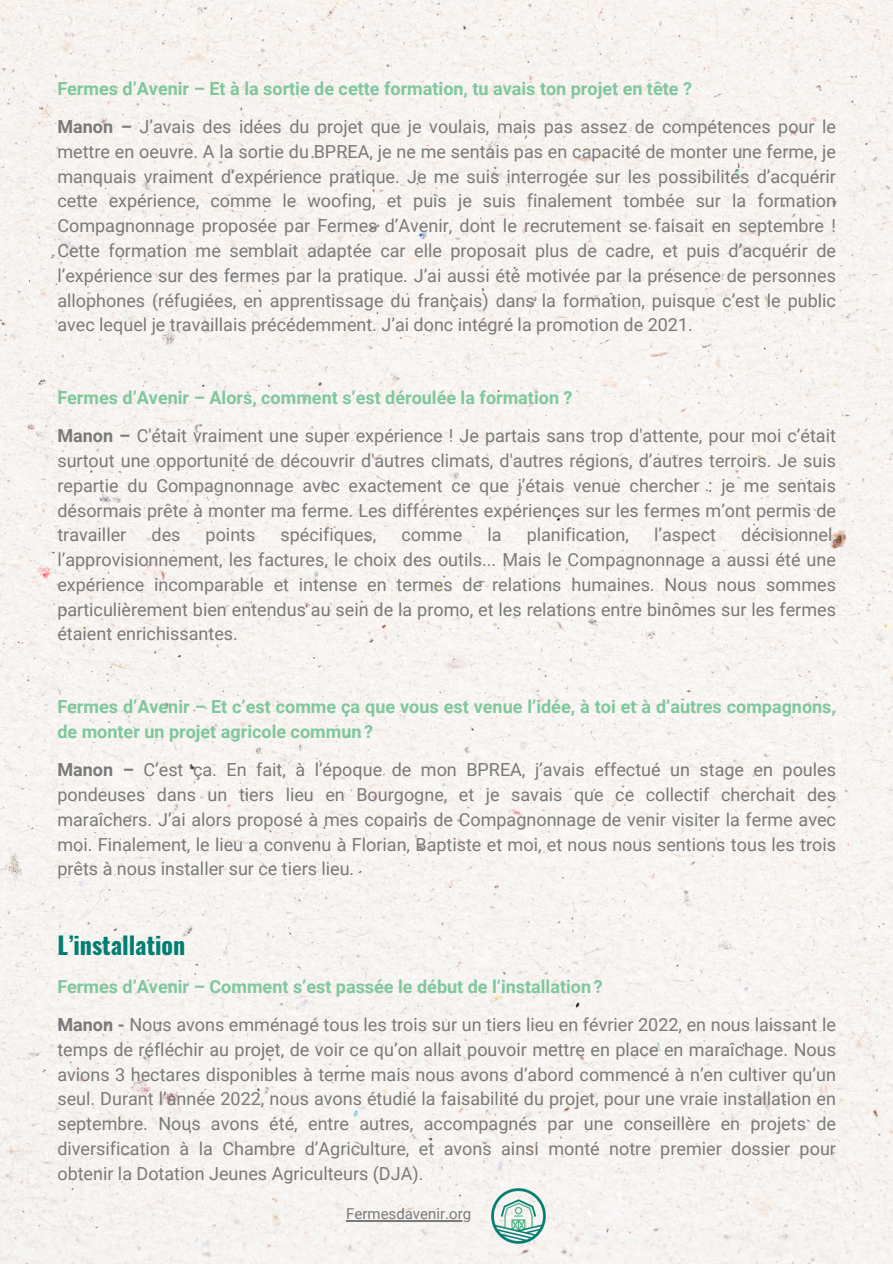
<style>
.page{position:relative;width:893px;height:1264px;background:#fff}
.page>*{position:absolute;margin:0;border:0;box-sizing:border-box;transform-origin:0 0}
.t1{font:700 24px "Oswald";color:#007e72}
.t2{font:18px/24.8px "Roboto";color:#7a7a7a;text-align:justify}
.t3{font:700 18px/24.8px "Roboto";color:#7fc79d}
.t4{font:15px "Roboto";color:#7a7a7a}
.s1{font-weight:700}
</style>
<div class="page">
<img style="left:0;top:0;width:892px;height:1263px">
<img style="left:490px;top:1187px;width:57px;height:57px">
<hr style="left:346px;top:1220px;width:125px;height:1px;background:#7a7a7a">
<h2 class="t3" style="left:57px;top:77px;width:636px">Fermes d’Avenir – Et à la sortie de cette formation, tu avais ton projet en tête ?</h2>
<h3 class="t2" style="left:57px;top:115px;width:780px"><span class="s1">Manon –</span> J’avais des idées du projet que je voulais, mais pas assez de compétences pour le mettre en oeuvre. A la sortie du BPREA, je ne me sentais pas en capacité de monter une ferme, je manquais vraiment d’expérience pratique. Je me suis interrogée sur les possibilités d’acquérir cette expérience, comme le woofing, et puis je suis finalement tombée sur la formation Compagnonnage proposée par Fermes d’Avenir, dont le recrutement se faisait en septembre !<br>Cette formation me semblait adaptée car elle proposait plus de cadre, et puis d’acquérir de l’expérience sur des fermes par la pratique. J’ai aussi été motivée par la présence de personnes allophones (réfugiées, en apprentissage du français) dans la formation, puisque c’est le public avec lequel je travaillais précédemment. J’ai donc intégré la promotion de 2021.</h3>
<h2 class="t3" style="left:57px;top:385px;width:516px">Fermes d’Avenir – Alors, comment s’est déroulée la formation ?</h2>
<h3 class="t2" style="left:57px;top:424px;width:780px"><span class="s1">Manon –</span> C'était vraiment une super expérience ! Je partais sans trop d'attente, pour moi c’était surtout une opportunité de découvrir d'autres climats, d'autres régions, d’autres terroirs. Je suis repartie du Compagnonnage avec exactement ce que j’étais venue chercher : je me sentais désormais prête à monter ma ferme. Les différentes expériences sur les fermes m’ont permis de travailler</h3>
<h3 class="t2" style="left:151px;top:523px;width:30px">des</h3>
<h3 class="t2" style="left:205px;top:523px;width:51px">points</h3>
<h3 class="t2" style="left:280px;top:523px;width:97px">spécifiques,</h3>
<h3 class="t2" style="left:401px;top:523px;width:62px">comme</h3>
<h3 class="t2" style="left:487px;top:523px;width:16px">la</h3>
<h3 class="t2" style="left:526px;top:523px;width:104px">planification,</h3>
<h3 class="t2" style="left:654px;top:523px;width:63px">l’aspect</h3>
<h3 class="t2" style="left:57px;top:523px;width:780px;text-indent:683px">décisionnel, l’approvisionnement, les factures, le choix des outils... Mais le Compagnonnage a aussi été une expérience incomparable et intense en termes de relations humaines. Nous nous sommes particulièrement bien entendus au sein de la promo, et les relations entre binômes sur les fermes étaient enrichissantes.</h3>
<h2 class="t3" style="left:57px;top:695px;width:780px">Fermes d’Avenir – Et c’est comme ça que vous est venue l’idée, à toi et à d’autres compagnons, de monter un projet agricole commun ?</h2>
<h3 class="t2" style="left:57px;top:757px;width:780px"><span class="s1">Manon –</span> C’est ça. En fait, à l’époque de mon BPREA, j’avais effectué un stage en poules pondeuses dans un tiers lieu en Bourgogne, et je savais que ce collectif cherchait des maraîchers. J’ai alors proposé à mes copains de Compagnonnage de venir visiter la ferme avec moi. Finalement, le lieu a convenu à Florian, Baptiste et moi, et nous nous sentions tous les trois prêts à nous installer sur ce tiers lieu.</h3>
<h1 class="t1" style="left:57px;top:926px;width:129px">L’installation</h1>
<h2 class="t3" style="left:57px;top:974px;width:547px">Fermes d’Avenir – Comment s’est passée le début de l’installation ?</h2>
<h3 class="t2" style="left:57px;top:1012px;width:780px"><span class="s1">Manon -</span> Nous avons emménagé tous les trois sur un tiers lieu en février 2022, en nous laissant le temps de réfléchir au projet, de voir ce qu’on allait pouvoir mettre en place en maraîchage. Nous avions 3 hectares disponibles à terme mais nous avons d’abord commencé à n’en cultiver qu’un seul. Durant l’année 2022, nous avons étudié la faisabilité du projet, pour une vraie installation en septembre. Nous avons été, entre autres, accompagnés par une conseillère en projets de diversification à la Chambre d’Agriculture, et avons ainsi monté notre premier dossier pour obtenir la Dotation Jeunes Agriculteurs (DJA).</h3>
<p class="t4" style="left:346px;top:1205px;width:126px">Fermesdavenir.org</p>
</div>
